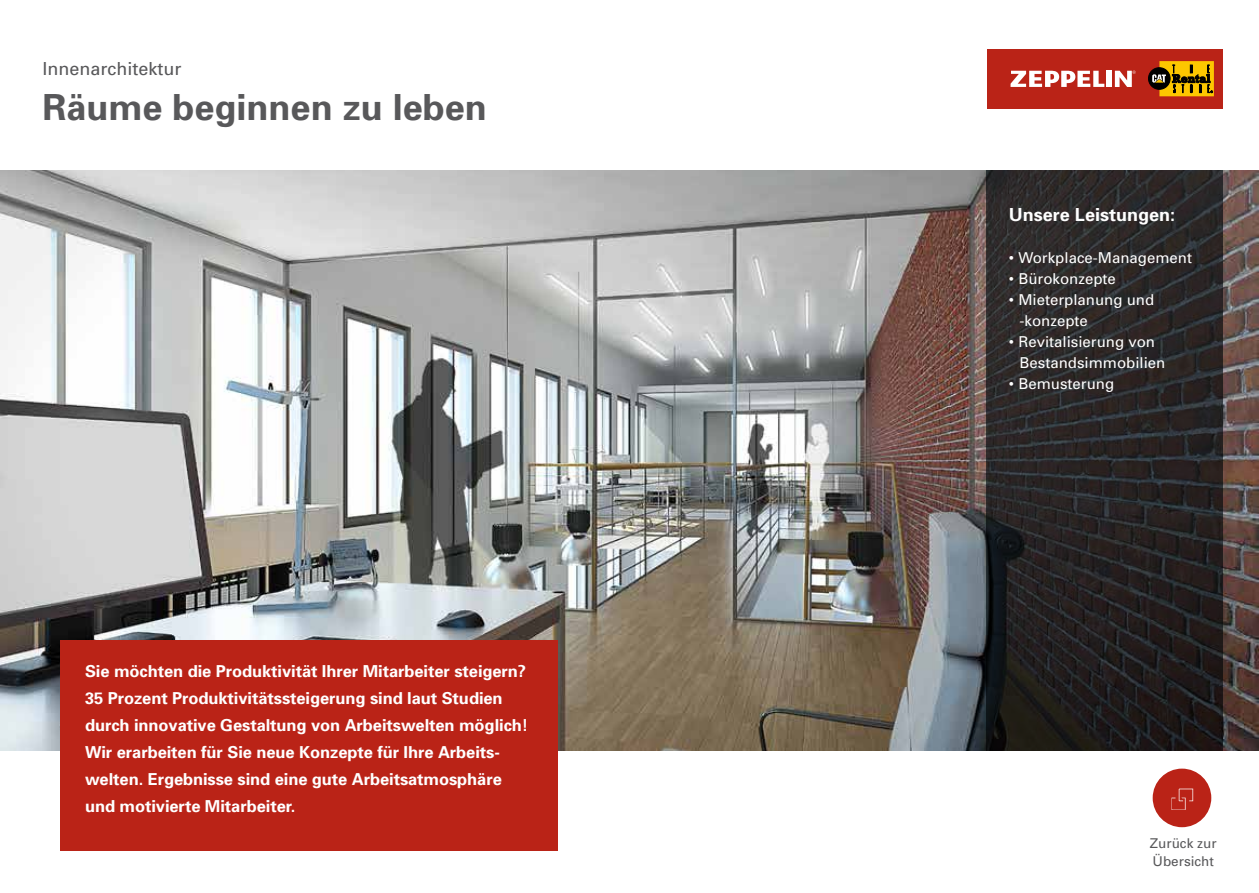
<style>
.page{position:relative;width:1259px;height:893px;background:#fff}
.page>*{position:absolute;margin:0;border:0;box-sizing:border-box;transform-origin:0 0}
.t1{font:700 36px "Univers";color:#58585a}
.t2{font:700 18px "Univers";color:#fff}
.t3{font:18px "Univers";color:#58585a}
.t4{font:700 16.5px/27px "Univers";letter-spacing:-.005em;color:#fff}
.t5{font:15px/21px "Univers";color:#fff}
.t6{font:13.5px/18px "Univers";color:#58585a}
</style>
<div class="page">
<div style="left:986px;top:49px;width:236px;height:60px;background:#ba2317"></div>
<svg style="left:1115px;top:71px;width:20px;height:16px"></svg>
<div style="left:1106px;top:71px;width:5px;height:16px;background:#fff"></div>
<svg style="left:1010px;top:71px;width:94px;height:16px"></svg>
<div style="left:1148px;top:68px;width:22px;height:21px;background:#000;border-radius:50%"></div>
<div style="left:1148px;top:68px;width:22px;height:21px;border:1px solid #000;border-radius:50%"></div>
<svg style="left:1152px;top:61px;width:62px;height:35px;background:#a57d08"></svg>
<img style="left:0;top:170px;width:1259px;height:580px">
<div style="left:61px;top:640px;width:497px;height:210px;background:#ba2317"></div>
<svg style="left:986px;top:170px;width:237px;height:581px;background:#272425"></svg>
<img style="left:1152px;top:769px;width:59px;height:58px;border-radius:29px">
<p class="t3" style="left:43px;top:58px;width:141px">Innenarchitektur</p>
<h1 class="t1" style="left:43px;top:86px;width:446px">Räume beginnen zu leben</h1>
<p class="t4" style="left:85px;top:657px;width:445px">Sie möchten die Produktivität Ihrer Mitarbeiter steigern?<br>35 Prozent Produktivitätssteigerung sind laut Studien durch innovative Gestaltung von Arbeitswelten möglich!<br>Wir erarbeiten für Sie neue Konzepte für Ihre Arbeits&shy;welten. Ergebnisse sind eine gute Arbeitsatmosphäre und motivierte Mitarbeiter.</p>
<p class="t2" style="left:1009px;top:203px;width:168px">Unsere Leistungen:</p>
<p class="t5" style="left:1009px;top:247px;width:185px">• Workplace-Management</p>
<p class="t5" style="left:1009px;top:268px;width:108px">• Bürokonzepte</p>
<p class="t5" style="left:1019px;top:289px;width:136px;text-indent:-11px">• Mieterplanung und -konzepte</p>
<p class="t5" style="left:1019px;top:331px;width:147px;text-indent:-11px">• Revitalisierung von<br>Bestandsimmobilien</p>
<p class="t5" style="left:1009px;top:373px;width:107px">• Bemusterung</p>
<p class="t6" style="left:1150px;top:834px;width:68px">Zurück zur<br>Übersicht</p>
</div>
